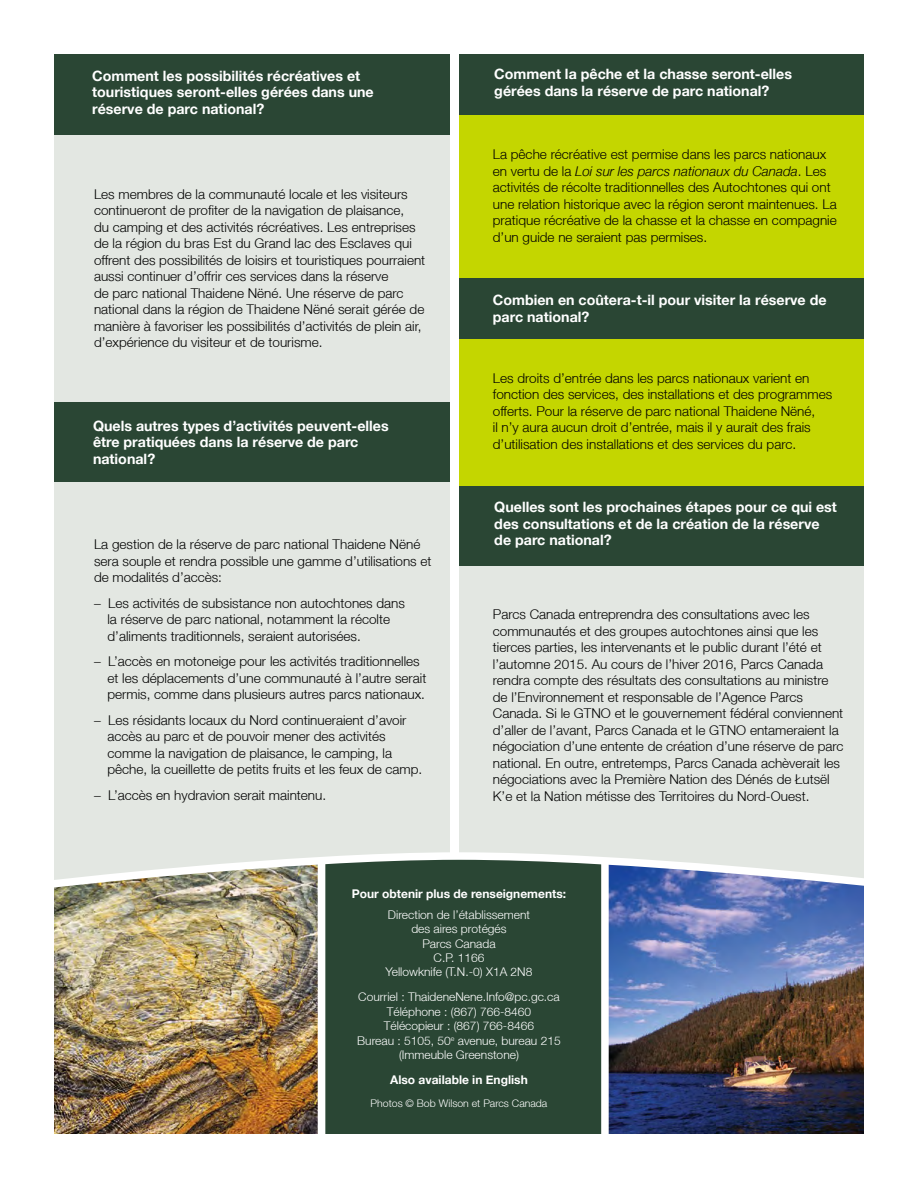
<style>
.page{position:relative;width:918px;height:1188px;background:#fff}
.page>*{position:absolute;margin:0;border:0;box-sizing:border-box;transform-origin:0 0}
.t1{font:700 14.25px/16.5px "Helvetica Neue";color:#fff}
.t2{font:300 13.5px/16.5px "Helvetica Neue LT";color:#000}
.t3{font:300 12px/14.4px "Helvetica Neue LT";color:#fff;text-align:center}
.t4{font:700 12px "Helvetica Neue";color:#fff}
.t5{font:300 10.5px "Helvetica Neue LT";color:#fff}
.s1{font-style:italic}
</style>
<div class="page">
<div style="left:40px;top:94px;width:410px;height:851px;background:#e3e7e2"></div>
<div style="left:459px;top:500px;width:419px;height:404px;background:#e3e7e2"></div>
<div style="left:459px;top:113px;width:404px;height:420px;background:#c4d600"></div>
<div style="left:459px;top:54px;width:410px;height:60px;background:#2a4634"></div>
<div style="left:47px;top:54px;width:405px;height:81px;background:#2a4634"></div>
<img style="left:54px;top:852px;width:810px;height:282px">
<div style="left:459px;top:278px;width:410px;height:61px;background:#2a4634"></div>
<div style="left:18px;top:0;width:36px;height:1146px;background:#fff"></div>
<div style="left:54px;top:402px;width:396px;height:80px;background:#2a4634"></div>
<div style="left:459px;top:486px;width:410px;height:80px;background:#2a4634"></div>
<div style="left:864px;top:11px;width:36px;height:1137px;background:#fff"></div>
<div style="left:450px;top:38px;width:9px;height:817px;background:#fff"></div>
<p class="t1" style="left:92px;top:68px;width:283px">Comment les possibilités récréatives et touristiques seront-elles gérées dans une réserve de parc national?</p>
<p class="t2" style="left:94px;top:185px;width:333px">Les membres de la communauté locale et les visiteurs continueront de profiter de la navigation de plaisance,<br>du camping et des activités récréatives. Les entreprises de la région du bras Est du Grand lac des Esclaves qui offrent des possibilités de loisirs et touristiques pourraient aussi continuer d’offrir ces services dans la réserve<br>de parc national Thaidene Nëné. Une réserve de parc national dans la région de Thaidene Nëné serait gérée de manière à favoriser les possibilités d’activités de plein air, d’expérience du visiteur et de tourisme.</p>
<p class="t1" style="left:93px;top:418px;width:297px">Quels autres types d’activités peuvent-elles être pratiquées dans la réserve de parc national?</p>
<p class="t2" style="left:94px;top:536px;width:339px">La gestion de la réserve de parc national Thaidene Nëné sera souple et rendra possible une gamme d’utilisations et de modalités d’accès:</p>
<p class="t2" style="left:108px;top:595px;width:299px;text-indent:-14px">– Les activités de subsistance non autochtones dans la réserve de parc national, notamment la récolte d’aliments traditionnels, seraient autorisées.</p>
<p class="t2" style="left:108px;top:653px;width:320px;text-indent:-14px">– L’accès en motoneige pour les activités traditionnelles et les déplacements d’une communauté à l’autre serait permis, comme dans plusieurs autres parcs nationaux.</p>
<p class="t2" style="left:108px;top:711px;width:316px;text-indent:-14px">– Les résidants locaux du Nord continueraient d’avoir accès au parc et de pouvoir mener des activités comme la navigation de plaisance, le camping, la pêche, la cueillette de petits fruits et les feux de camp.</p>
<p class="t2" style="left:94px;top:786px;width:234px">– L’accès en hydravion serait maintenu.</p>
<p class="t1" style="left:494px;top:66px;width:299px">Comment la pêche et la chasse seront-elles gérées dans la réserve de parc national?</p>
<p class="t2" style="left:493px;top:146px;width:345px">La pêche récréative est permise dans les parcs nationaux en vertu de la <span class="s1">Loi sur les parcs nationaux du Canada</span>. Les activités de récolte traditionnelles des Autochtones qui ont une relation historique avec la région seront maintenues. La pratique récréative de la chasse et la chasse en compagnie d’un guide ne seraient pas permises.</p>
<p class="t1" style="left:493px;top:292px;width:335px">Combien en coûtera-t-il pour visiter la réserve de parc national?</p>
<p class="t2" style="left:493px;top:370px;width:341px">Les droits d’entrée dans les parcs nationaux varient en fonction des services, des installations et des programmes offerts. Pour la réserve de parc national Thaidene Nëné,<br>il n’y aura aucun droit d’entrée, mais il y aurait des frais d’utilisation des installations et des services du parc.</p>
<p class="t1" style="left:494px;top:499px;width:344px">Quelles sont les prochaines étapes pour ce qui est des consultations et de la création de la réserve de parc national?</p>
<p class="t2" style="left:493px;top:606px;width:352px">Parcs Canada entreprendra des consultations avec les communautés et des groupes autochtones ainsi que les tierces parties, les intervenants et le public durant l’été et l’automne 2015. Au cours de l’hiver 2016, Parcs Canada rendra compte des résultats des consultations au ministre de l’Environnement et responsable de l’Agence Parcs Canada. Si le GTNO et le gouvernement fédéral conviennent d’aller de l’avant, Parcs Canada et le GTNO entameraient la négociation d’une entente de création d’une réserve de parc national. En outre, entretemps, Parcs Canada achèverait les négociations avec la Première Nation des Dénés de Łutsël K’e et la Nation métisse des Territoires du Nord-Ouest.</p>
<p class="t4" style="left:352px;top:885px;width:216px">Pour obtenir plus de renseignements:</p>
<p class="t3" style="left:386px;top:907px;width:148px">Direction de l’établissement des aires protégés<br>Parcs Canada<br>C.P. 1166<br>Yellowknife (T.N.-0) X1A 2N8</p>
<p class="t3" style="left:357px;top:990px;width:205px">Courriel : ThaideneNene.Info@pc.gc.ca<br>Téléphone : (867) 766-8460<br>Télécopieur : (867) 766-8466<br>Bureau : 5105, 50<sup>e</sup> avenue, bureau 215 (Immeuble Greenstone)</p>
<p class="t4" style="left:390px;top:1070px;width:139px">Also available in English</p>
<p class="t5" style="left:371px;top:1097px;width:178px">Photos © Bob Wilson et Parcs Canada</p>
</div>
